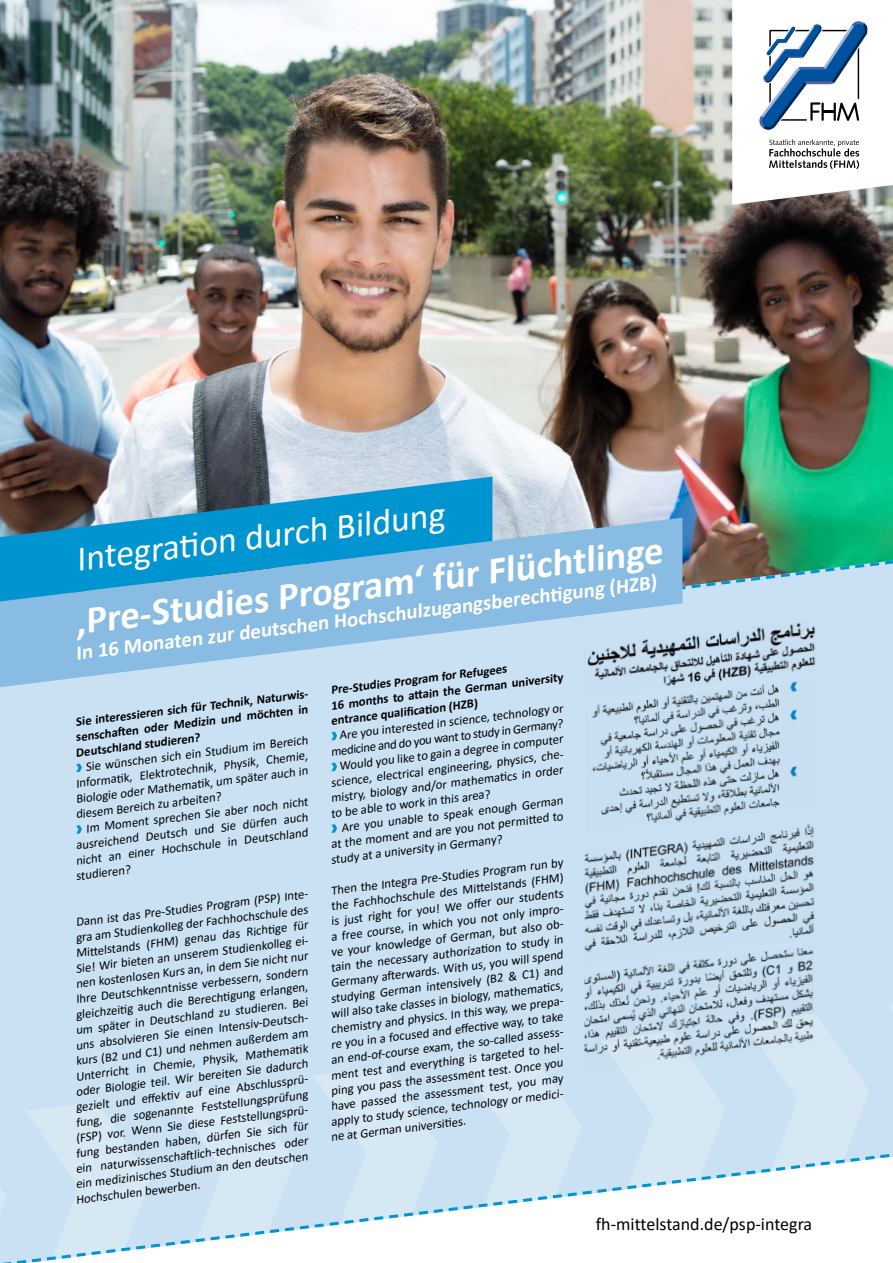
<style>
.page{position:relative;width:893px;height:1263px;background:#fff}
.page>*{position:absolute;margin:0;border:0;box-sizing:border-box;transform-origin:0 0}
.t1{font:700 39px "Calibri";color:#fff}
.t2{font:36px "Calibri";color:#fff}
.t3{font:700 21px "Calibri";color:#fff}
.t4{font:18px "Calibri";color:#000}
.t5{font:12.75px/15.3px "Calibri";color:#000}
.t6{font:700 12.75px/15.3px "Calibri";color:#000}
</style>
<div class="page">
<img style="left:0;top:0;width:893px;height:542px">
<div style="left:151px;top:676px;width:742px;height:465px;background:#c9e1f3"></div>
<svg style="left:682px;top:542px;width:211px;height:134px;background:#99bfc1"></svg>
<svg style="left:169px;top:1084px;width:125px;height:57px;background:#d1e5f4"></svg>
<svg style="left:313px;top:1066px;width:125px;height:75px;background:#d1e5f4"></svg>
<svg style="left:457px;top:1049px;width:125px;height:92px;background:#d1e5f4"></svg>
<svg style="left:600px;top:1073px;width:126px;height:68px;background:#d1e5f4"></svg>
<svg style="left:744px;top:1013px;width:125px;height:128px;background:#d0e4f4"></svg>
<svg style="left:888px;top:996px;width:5px;height:145px"></svg>
<div style="left:0;top:687px;width:151px;height:454px;background:#c9e1f3"></div>
<svg style="left:331px;top:731px;width:6px;height:9px"></svg>
<svg style="left:331px;top:762px;width:6px;height:9px"></svg>
<svg style="left:331px;top:824px;width:6px;height:9px"></svg>
<svg style="left:0;top:518px;width:682px;height:169px;background:#9ec8e7"></svg>
<svg style="left:0;top:477px;width:492px;height:124px;background:#419bc3"></svg>
<img style="left:584px;top:618px;width:232px;height:82px">
<img style="left:585px;top:678px;width:231px;height:144px">
<img style="left:584px;top:822px;width:232px;height:145px">
<img style="left:584px;top:944px;width:231px;height:129px">
<svg style="left:0;top:1141px;width:893px;height:122px"></svg>
<svg style="left:732px;top:0;width:161px;height:205px"></svg>
<h2 class="t2" style="left:73px;top:534px;width:372px;rotate:-7deg">Integrati on durch Bildung</h2>
<h1 class="t1" style="left:72px;top:594px;width:593px;rotate:-7deg">,Pre-Studies Program‘ für Flüchtlinge</h1>
<h3 class="t3" style="left:74px;top:638px;width:587px;rotate:-7deg">In 16 Monaten zur deutschen Hochschulzugangsberechti gung (HZB)</h3>
<p class="t6" style="left:71px;top:714px;width:242px;rotate:-7deg">Sie interessieren sich für Technik, Naturwis&shy;senschaft en oder Medizin und möchten in<br>Deutschland studieren?</p>
<p class="t5" style="left:69px;top:761px;width:241px;text-indent:15px;rotate:-7deg">Sie wünschen sich ein Studium im Bereich Informati k, Elektrotechnik, Physik, Chemie, Biologie oder Mathemati k, um später auch in diesem Bereich zu arbeiten?</p>
<p class="t5" style="left:69px;top:822px;width:241px;text-indent:16px;rotate:-7deg">Im Moment sprechen Sie aber noch nicht ausreichend Deutsch und Sie dürfen auch nicht an einer Hochschule in Deutschland studieren?</p>
<p class="t5" style="left:75px;top:914px;width:244px;rotate:-7deg">Dann ist das Pre-Studies Program (PSP) Inte-</p>
<p class="t5" style="left:75px;top:930px;width:235px;rotate:-7deg">gra am Studienkolleg der Fachhochschule des</p>
<p class="t5" style="left:75px;top:945px;width:235px;rotate:-7deg">Mitt elstands (FHM) genau das Richti ge für</p>
<p class="t5" style="left:75px;top:960px;width:244px;rotate:-7deg">Sie! Wir bieten an unserem Studienkolleg ei-</p>
<p class="t5" style="left:75px;top:976px;width:235px;rotate:-7deg">nen kostenlosen Kurs an, in dem Sie nicht nur</p>
<p class="t5" style="left:75px;top:991px;width:235px;rotate:-7deg">Ihre Deutschkenntnisse verbessern, sondern</p>
<p class="t5" style="left:75px;top:1007px;width:235px;rotate:-7deg">gleichzeiti g auch die Berechti gung erlangen,</p>
<p class="t5" style="left:75px;top:1022px;width:235px;rotate:-7deg">um später in Deutschland zu studieren. Bei</p>
<p class="t5" style="left:75px;top:1037px;width:244px;rotate:-7deg">uns absolvieren Sie einen Intensiv-Deutsch-</p>
<p class="t5" style="left:75px;top:1053px;width:235px;rotate:-7deg">kurs (B2 und C1) und nehmen außerdem am</p>
<p class="t5" style="left:75px;top:1068px;width:235px;rotate:-7deg">Unterricht in Chemie, Physik, Mathemati k</p>
<p class="t5" style="left:75px;top:1084px;width:235px;rotate:-7deg">oder Biologie teil. Wir bereiten Sie dadurch</p>
<p class="t5" style="left:75px;top:1099px;width:244px;rotate:-7deg">gezielt und eff ekti v auf eine Abschlussprü-</p>
<p class="t5" style="left:75px;top:1115px;width:235px;rotate:-7deg">fung, die sogenannte Feststellungsprüfung</p>
<p class="t5" style="left:75px;top:1130px;width:244px;rotate:-7deg">(FSP) vor. Wenn Sie diese Feststellungsprü-</p>
<p class="t5" style="left:75px;top:1145px;width:235px;rotate:-7deg">fung bestanden haben, dürfen Sie sich für</p>
<p class="t5" style="left:75px;top:1161px;width:235px;rotate:-7deg">ein naturwissenschaft lich-technisches oder</p>
<p class="t5" style="left:75px;top:1176px;width:235px;rotate:-7deg">ein medizinisches Studium an den deutschen</p>
<p class="t5" style="left:75px;top:1192px;width:127px;rotate:-7deg">Hochschulen bewerben.</p>
<p class="t6" style="left:326px;top:682px;width:237px;rotate:-7deg">Pre-Studies Program for Refugees<br>16 months to att ain the German university entrance qualifi cati on (HZB)</p>
<p class="t5" style="left:338px;top:727px;width:227px;rotate:-7deg">Are you interested in science, technology or</p>
<p class="t5" style="left:330px;top:744px;width:235px;rotate:-7deg">medicine and do you want to study in Germany?</p>
<p class="t5" style="left:338px;top:758px;width:227px;rotate:-7deg">Would you like to gain a degree in computer</p>
<p class="t5" style="left:330px;top:774px;width:244px;rotate:-7deg">science, electrical engineering, physics, che-</p>
<p class="t5" style="left:330px;top:790px;width:235px;rotate:-7deg">mistry, biology and/or mathemati cs in order</p>
<p class="t5" style="left:330px;top:805px;width:162px;rotate:-7deg">to be able to work in this area?</p>
<p class="t5" style="left:340px;top:819px;width:225px;rotate:-7deg">Are you unable to speak enough German</p>
<p class="t5" style="left:330px;top:836px;width:235px;rotate:-7deg">at the moment and are you not permitt ed to</p>
<p class="t5" style="left:330px;top:852px;width:174px;rotate:-7deg">study at a university in Germany?</p>
<p class="t5" style="left:330px;top:882px;width:235px;rotate:-7deg">Then the Integra Pre-Studies Program run by</p>
<p class="t5" style="left:330px;top:898px;width:235px;rotate:-7deg">the Fachhochschule des Mitt elstands (FHM)</p>
<p class="t5" style="left:330px;top:913px;width:235px;rotate:-7deg">is just right for you! We off er our students</p>
<p class="t5" style="left:330px;top:929px;width:244px;rotate:-7deg">a free course, in which you not only impro-</p>
<p class="t5" style="left:330px;top:944px;width:244px;rotate:-7deg">ve your knowledge of German, but also ob-</p>
<p class="t5" style="left:330px;top:959px;width:235px;rotate:-7deg">tain the necessary authorizati on to study in</p>
<p class="t5" style="left:330px;top:975px;width:235px;rotate:-7deg">Germany aft erwards. With us, you will spend</p>
<p class="t5" style="left:330px;top:990px;width:235px;rotate:-7deg">studying German intensively (B2 &amp; C1) and</p>
<p class="t5" style="left:330px;top:1006px;width:235px;rotate:-7deg">will also take classes in biology, mathemati cs,</p>
<p class="t5" style="left:330px;top:1021px;width:244px;rotate:-7deg">chemistry and physics. In this way, we prepa-</p>
<p class="t5" style="left:330px;top:1037px;width:235px;rotate:-7deg">re you in a focused and eff ecti ve way, to take</p>
<p class="t5" style="left:330px;top:1052px;width:244px;rotate:-7deg">an end-of-course exam, the so-called assess-</p>
<p class="t5" style="left:330px;top:1067px;width:244px;rotate:-7deg">ment test and everything is targeted to hel-</p>
<p class="t5" style="left:330px;top:1083px;width:235px;rotate:-7deg">ping you pass the assessment test. Once you</p>
<p class="t5" style="left:330px;top:1098px;width:235px;rotate:-7deg">have passed the assessment test, you may</p>
<p class="t5" style="left:330px;top:1114px;width:244px;rotate:-7deg">apply to study science, technology or medici-</p>
<p class="t5" style="left:330px;top:1129px;width:137px;rotate:-7deg">ne at German universiti es.</p>
<h3 class="t4" style="left:596px;top:1211px;width:218px">fh-mittelstand.de/psp-integra</h3>
</div>
